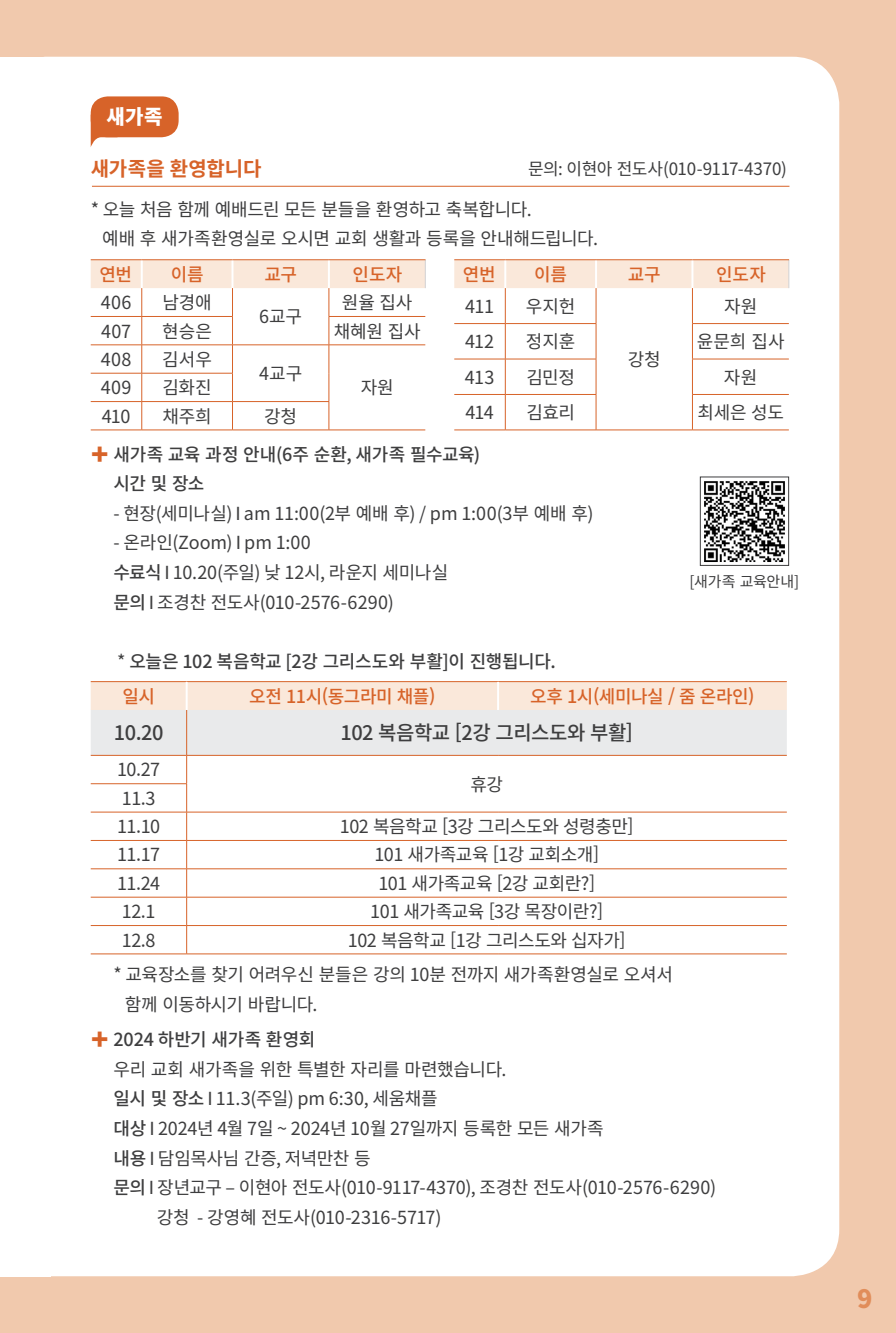
<style>
.page{position:relative;width:896px;height:1333px;background:#fff}
.page>*{position:absolute;margin:0;border:0;box-sizing:border-box;transform-origin:0 0}
.t1{font:900 25.2px "Noto Sans CJ Kkr";color:#e18d5a}
.t2{font:500 20px "Noto Sans CJ Kkr";letter-spacing:-.025em;color:#3e3e3f}
.t3{font:700 20px "Noto Sans CJ Kkr";letter-spacing:-.005em;color:#d76329}
.t4{font:900 20px "Noto Sans CJ Kkr";color:#fff}
.t5{font:18px/29.6px "Noto Sans CJ Kkr";letter-spacing:-.025em;color:#3e3e3f}
.t6{font:500 18px/29.6px "Noto Sans CJ Kkr";letter-spacing:-.015em;color:#3e3e3f}
.t7{font:500 18px "Noto Sans CJ Kkr";letter-spacing:-.025em;color:#d76329}
.t8{font:17px "Noto Sans CJ Kkr";letter-spacing:-.025em;color:#3e3e3f}
.t9{font:15px "Noto Sans CJ Kkr";letter-spacing:-.01em;color:#3e3e3f}
.s1{font-weight:400;color:#d76329}
.s2{font-weight:500}
.s3{font-weight:400}
.s4{color:#d76329}
</style>
<div class="page">
<div style="left:0;top:0;width:896px;height:1332px;background:#f1c9ad"></div>
<div style="left:0;top:57px;width:839px;height:1219px;background:#fff;border-radius:47px"></div>
<div style="left:0;top:57px;width:50px;height:1219px;background:#fff"></div>
<div style="left:91px;top:96px;width:88px;height:41px;background:#d76329;border-radius:17px"></div>
<svg style="left:91px;top:124px;width:27px;height:22px"></svg>
<div style="left:106px;top:107px;width:57px;height:20px;background:#d76329"></div>
<hr style="left:91px;top:953px;width:96px;height:1px;background:#d76329">
<hr style="left:187px;top:953px;width:311px;height:1px;background:#d76329">
<hr style="left:498px;top:953px;width:289px;height:1px;background:#d76329">
<svg style="left:91px;top:681px;width:696px;height:272px"></svg>
<hr style="left:186px;top:682px;width:2px;height:28px;background:#fff">
<hr style="left:497px;top:682px;width:2px;height:28px;background:#fff">
<img style="left:704px;top:481px;width:81px;height:81px">
<div style="left:700px;top:476px;width:89px;height:90px;border:1px solid #3e3e3f"></div>
<hr style="left:92px;top:186px;width:697px;height:1px;background:#d76329">
<hr style="left:91px;top:259px;width:51px;height:1px;background:#d76329">
<hr style="left:142px;top:259px;width:90px;height:1px;background:#d76329">
<hr style="left:232px;top:259px;width:97px;height:1px;background:#d76329">
<hr style="left:329px;top:259px;width:96px;height:1px;background:#d76329">
<svg style="left:91px;top:260px;width:335px;height:169px"></svg>
<hr style="left:329px;top:316px;width:96px;height:1px;background:#d76329">
<hr style="left:91px;top:344px;width:51px;height:1px;background:#d76329">
<hr style="left:91px;top:373px;width:51px;height:1px;background:#d76329">
<hr style="left:91px;top:401px;width:51px;height:1px;background:#d76329">
<hr style="left:91px;top:429px;width:51px;height:1px;background:#d76329">
<hr style="left:142px;top:344px;width:90px;height:1px;background:#d76329">
<hr style="left:142px;top:373px;width:91px;height:1px;background:#d76329">
<hr style="left:142px;top:401px;width:90px;height:1px;background:#d76329">
<hr style="left:142px;top:429px;width:90px;height:1px;background:#d76329">
<hr style="left:232px;top:344px;width:97px;height:1px;background:#d76329">
<hr style="left:232px;top:401px;width:97px;height:1px;background:#d76329">
<hr style="left:232px;top:429px;width:97px;height:1px;background:#d76329">
<hr style="left:329px;top:344px;width:96px;height:1px;background:#d76329">
<hr style="left:329px;top:429px;width:96px;height:1px;background:#d76329">
<div style="left:454px;top:260px;width:335px;height:28px;background:#fae8da"></div>
<hr style="left:691px;top:260px;width:2px;height:28px;background:#fff">
<hr style="left:454px;top:259px;width:51px;height:1px;background:#d76329">
<hr style="left:505px;top:259px;width:91px;height:1px;background:#d76329">
<hr style="left:596px;top:259px;width:96px;height:1px;background:#d76329">
<hr style="left:692px;top:259px;width:97px;height:1px;background:#d76329">
<hr style="left:505px;top:288px;width:1px;height:35px;background:#d76329">
<hr style="left:505px;top:324px;width:1px;height:35px;background:#d76329">
<hr style="left:505px;top:359px;width:1px;height:35px;background:#d76329">
<hr style="left:505px;top:395px;width:1px;height:34px;background:#d76329">
<hr style="left:596px;top:288px;width:1px;height:35px;background:#d76329">
<hr style="left:596px;top:324px;width:1px;height:35px;background:#d76329">
<hr style="left:596px;top:359px;width:1px;height:35px;background:#d76329">
<hr style="left:596px;top:395px;width:1px;height:34px;background:#d76329">
<hr style="left:692px;top:288px;width:1px;height:35px;background:#d76329">
<hr style="left:692px;top:324px;width:1px;height:35px;background:#d76329">
<hr style="left:692px;top:359px;width:1px;height:35px;background:#d76329">
<hr style="left:692px;top:395px;width:1px;height:34px;background:#d76329">
<hr style="left:454px;top:323px;width:51px;height:1px;background:#d76329">
<hr style="left:454px;top:358px;width:51px;height:1px;background:#d76329">
<hr style="left:454px;top:394px;width:51px;height:1px;background:#d76329">
<hr style="left:454px;top:429px;width:51px;height:1px;background:#d76329">
<hr style="left:505px;top:323px;width:91px;height:1px;background:#d76329">
<hr style="left:505px;top:358px;width:91px;height:1px;background:#d76329">
<hr style="left:505px;top:394px;width:91px;height:1px;background:#d76329">
<hr style="left:505px;top:429px;width:91px;height:1px;background:#d76329">
<hr style="left:596px;top:429px;width:96px;height:1px;background:#d76329">
<hr style="left:692px;top:323px;width:97px;height:1px;background:#d76329">
<hr style="left:692px;top:358px;width:97px;height:1px;background:#d76329">
<hr style="left:692px;top:394px;width:97px;height:1px;background:#d76329">
<hr style="left:692px;top:429px;width:97px;height:1px;background:#d76329">
<p class="t4" style="left:106px;top:106px;width:58px">새가족</p>
<p class="t3" style="left:91px;top:158px;width:172px">새가족을 환영합니다</p>
<p class="t8" style="left:528px;top:159px;width:260px">문의: 이현아 전도사(010-9117-4370)</p>
<p class="t5" style="left:102px;top:195px;width:497px;text-indent:-12px">* 오늘 처음 함께 예배드린 모든 분들을 환영하고 축복합니다.<br>예배 후 새가족환영실로 오시면 교회 생활과 등록을 안내해드립니다.</p>
<p class="t7" style="left:99px;top:264px;width:34px">연번</p>
<p class="t7" style="left:171px;top:264px;width:34px">이름</p>
<p class="t7" style="left:264px;top:264px;width:34px">교구</p>
<p class="t7" style="left:352px;top:264px;width:51px">인도자</p>
<p class="t5" style="left:101px;top:288px;width:32px">406</p>
<p class="t5" style="left:162px;top:288px;width:51px">남경애</p>
<p class="t5" style="left:259px;top:302px;width:44px">6교구</p>
<p class="t5" style="left:342px;top:288px;width:72px">원율 집사</p>
<p class="t5" style="left:101px;top:316px;width:32px">407</p>
<p class="t5" style="left:162px;top:316px;width:51px">현승은</p>
<p class="t5" style="left:334px;top:316px;width:88px">채혜원 집사</p>
<p class="t5" style="left:101px;top:345px;width:32px">408</p>
<p class="t5" style="left:162px;top:345px;width:51px">김서우</p>
<p class="t5" style="left:259px;top:359px;width:45px">4교구</p>
<p class="t5" style="left:101px;top:373px;width:32px">409</p>
<p class="t5" style="left:162px;top:373px;width:51px">김화진</p>
<p class="t5" style="left:361px;top:373px;width:34px">자원</p>
<p class="t5" style="left:102px;top:401px;width:30px">410</p>
<p class="t5" style="left:163px;top:401px;width:51px">채주희</p>
<p class="t5" style="left:264px;top:401px;width:34px">강청</p>
<p class="t7" style="left:463px;top:264px;width:34px">연번</p>
<p class="t7" style="left:534px;top:264px;width:34px">이름</p>
<p class="t7" style="left:628px;top:264px;width:34px">교구</p>
<p class="t7" style="left:716px;top:264px;width:51px">인도자</p>
<p class="t5" style="left:465px;top:291px;width:30px">411</p>
<p class="t5" style="left:526px;top:291px;width:51px">우지헌</p>
<p class="t5" style="left:628px;top:345px;width:34px">강청</p>
<p class="t5" style="left:724px;top:291px;width:35px">자원</p>
<p class="t5" style="left:465px;top:327px;width:31px">412</p>
<p class="t5" style="left:526px;top:327px;width:51px">정지훈</p>
<p class="t5" style="left:697px;top:327px;width:89px">윤문희 집사</p>
<p class="t5" style="left:465px;top:362px;width:31px">413</p>
<p class="t5" style="left:526px;top:362px;width:50px">김민정</p>
<p class="t5" style="left:724px;top:362px;width:35px">자원</p>
<p class="t5" style="left:465px;top:398px;width:30px">414</p>
<p class="t5" style="left:526px;top:398px;width:50px">김효리</p>
<p class="t5" style="left:697px;top:398px;width:88px">최세은 성도</p>
<p class="t6" style="left:113px;top:439px;width:368px;text-indent:-23px"><span class="s1">✚</span> 새가족 교육 과정 안내(6주 순환, 새가족 필수교육) 시간 및 장소</p>
<p class="t5" style="left:113px;top:498px;width:482px">- 현장(세미나실)Ⅰam 11:00(2부 예배 후) / pm 1:00(3부 예배 후)</p>
<p class="t5" style="left:113px;top:528px;width:336px">- 온라인(Zoom)Ⅰpm 1:00 <span class="s2">수료식</span>Ⅰ10.20(주일) 낮 12시, 라운지 세미나실 <span class="s2">문의</span>Ⅰ조경찬 전도사(010-2576-6290)</p>
<p class="t9" style="left:689px;top:573px;width:111px">[새가족 교육안내]</p>
<p class="t6" style="left:117px;top:644px;width:440px;line-height:34.8px"><span class="s3">*</span> 오늘은 102 복음학교 [2강 그리스도와 부활]이 진행됩니다. <span class="s4">일시</span></p>
<p class="t7" style="left:249px;top:686px;width:188px">오전 11시(동그라미 채플)</p>
<p class="t7" style="left:530px;top:686px;width:226px">오후 1시(세미나실 / 줌 온라인)</p>
<p class="t2" style="left:114px;top:721px;width:51px">10.20</p>
<p class="t2" style="left:340px;top:721px;width:294px">102 복음학교 [2강 그리스도와 부활]</p>
<p class="t5" style="left:117px;top:755px;width:45px">10.27</p>
<p class="t5" style="left:470px;top:769px;width:34px">휴강</p>
<p class="t5" style="left:117px;top:784px;width:45px;line-height:28.4px">11.3<br>11.10</p>
<p class="t5" style="left:340px;top:812px;width:295px">102 복음학교 [3강 그리스도와 성령충만]</p>
<p class="t5" style="left:117px;top:840px;width:45px">11.17</p>
<p class="t5" style="left:374px;top:840px;width:226px">101 새가족교육 [1강 교회소개]</p>
<p class="t5" style="left:117px;top:868px;width:45px">11.24</p>
<p class="t5" style="left:378px;top:868px;width:218px">101 새가족교육 [2강 교회란?]</p>
<p class="t5" style="left:122px;top:897px;width:35px">12.1</p>
<p class="t5" style="left:370px;top:897px;width:234px">101 새가족교육 [3강 목장이란?]</p>
<p class="t5" style="left:122px;top:925px;width:35px">12.8</p>
<p class="t5" style="left:113px;top:922px;width:561px;line-height:34.8px;text-indent:234px">102 복음학교 [1강 그리스도와 십자가]<br>* 교육장소를 찾기 어려우신 분들은 강의 10분 전까지 새가족환영실로 오셔서</p>
<p class="t6" style="left:91px;top:987px;width:228px;line-height:35.2px;text-align:right"><span class="s3">함께 이동하시기 바랍니다.<br></span><span class="s1">✚</span> 2024 하반기 새가족 환영회</p>
<p class="t5" style="left:113px;top:1054px;width:394px">우리 교회 새가족을 위한 특별한 자리를 마련했습니다.</p>
<p class="t5" style="left:113px;top:1084px;width:326px"><span class="s2">일시 및 장소</span>Ⅰ11.3(주일) pm 6:30, 세움채플</p>
<p class="t5" style="left:113px;top:1113px;width:492px"><span class="s2">대상</span>Ⅰ2024년 4월 7일 ~ 2024년 10월 27일까지 등록한 모든 새가족</p>
<p class="t5" style="left:113px;top:1143px;width:259px"><span class="s2">내용</span>Ⅰ담임목사님 간증, 저녁만찬 등</p>
<p class="t5" style="left:113px;top:1173px;width:604px"><span class="s2">문의</span>Ⅰ장년교구 – 이현아 전도사(010-9117-4370), 조경찬 전도사(010-2576-6290)</p>
<p class="t5" style="left:157px;top:1202px;width:286px">강청 - 강영혜 전도사(010-2316-5717)</p>
<h1 class="t1" style="left:857px;top:1284px;width:17px">9</h1>
</div>
